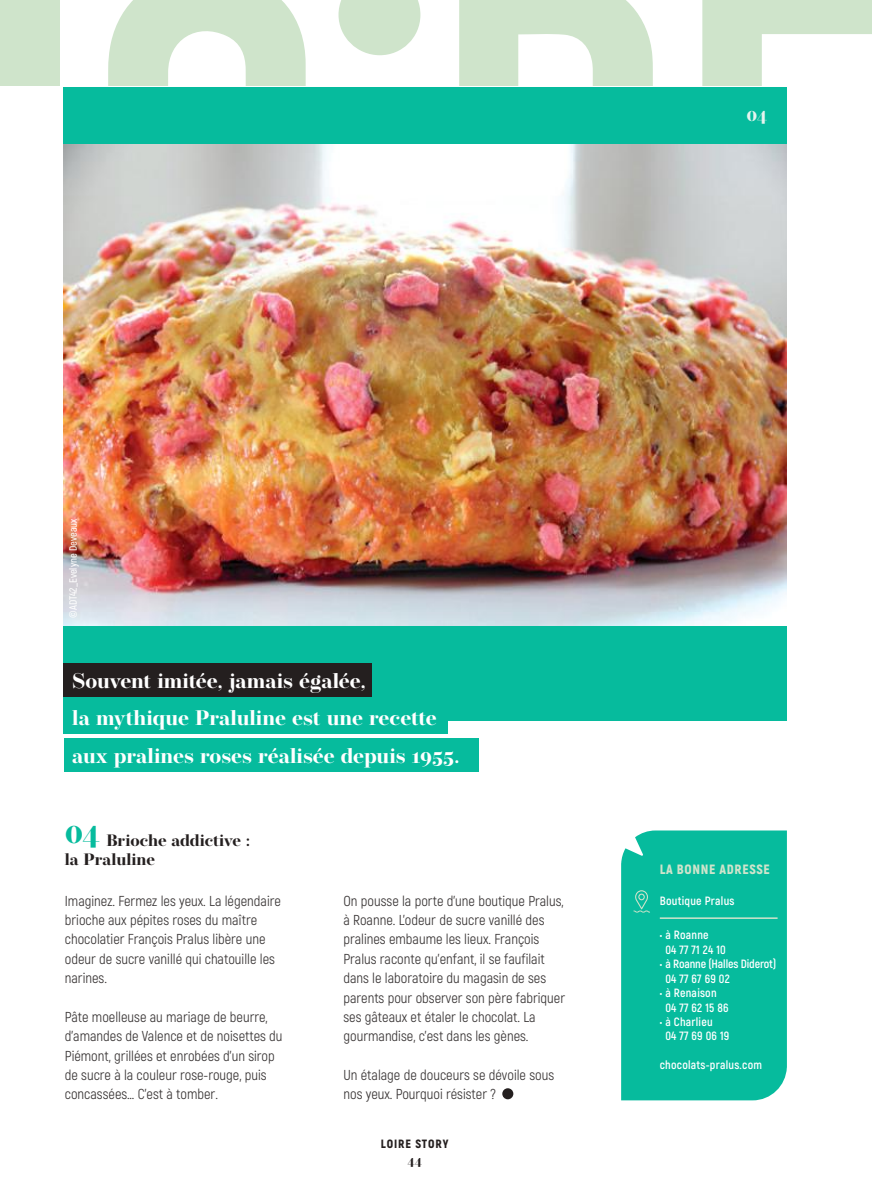
<style>
.page{position:relative;width:872px;height:1191px;background:#fff}
.page>*{position:absolute;margin:0;border:0;box-sizing:border-box;transform-origin:0 0}
.t1{font:700 21px/37.3px "Operetta 12";color:#fff}
.t2{font:700 19.5px "Operetta 12";color:#e7f4ef}
.t3{font:700 16.5px/19.8px "Operetta 12";color:#241f1f}
.t4{font:14.4px/19.4px "Akrobat";color:#393535}
.t5{font:900 13.5px "Akrobat";letter-spacing:.05em;color:#cfe4cb}
.t6{font:700 13.5px "Operetta 12";color:#241f1f}
.t7{font:700 12px/14.4px "Akrobat";letter-spacing:.02em;color:#fff}
.t8{font:700 12px/14.4px "Akrobat";letter-spacing:-.01em;color:#fff}
.t9{font:900 12px "Akrobat";letter-spacing:.075em;color:#241f1f}
.t10{font:600 10.5px "Akrobat";color:#fff}
</style>
<div class="page">
<svg style="left:459px;top:0;width:194px;height:86px;fill:#cfe4cb"></svg>
<svg style="left:702px;top:0;width:170px;height:86px;fill:#cfe4cb"></svg>
<svg style="left:0;top:0;width:305px;height:86px;fill:#cfe4cb"></svg>
<svg style="left:338px;top:0;width:82px;height:55px"></svg>
<div style="left:64px;top:87px;width:723px;height:633px;background:#06bb9d"></div>
<img style="left:64px;top:145px;width:723px;height:480px">
<div style="left:502px;top:1088px;width:11px;height:11px;background:#241f1f;border-radius:50%"></div>
<div style="left:64px;top:663px;width:308px;height:34px;background:#241f1f"></div>
<div style="left:64px;top:700px;width:384px;height:34px;background:#06bb9d"></div>
<div style="left:64px;top:738px;width:414px;height:33px;background:#06bb9d"></div>
<div style="left:621px;top:830px;width:166px;height:270px;background:#06bb9d"></div>
<svg style="left:633px;top:890px;width:17px;height:22px"></svg>
<hr style="left:660px;top:917px;width:117px;height:2px;background:#cfe4cb">
<h2 class="t2" style="left:746px;top:102px;width:22px">04</h2>
<p class="t10" style="left:67px;top:618px;width:101px;rotate:-90deg">©ADT42_Evelyne Deveaux</p>
<h1 class="t1" style="left:72px;top:662px;width:389px">Souvent imitée, jamais égalée,<br>la mythique Praluline est une recette aux pralines roses réalisée depuis 1955.</h1>
<p class="t3" style="left:65px;top:830px;width:187px"><sup>04</sup> Brioche addictive : la Praluline</p>
<p class="t4" style="left:65px;top:891px;width:217px">Imaginez. Fermez les yeux. La légendaire brioche aux pépites roses du maître chocolatier François Pralus libère une odeur de sucre vanillé qui chatouille les narines.</p>
<p class="t4" style="left:65px;top:1007px;width:219px">Pâte moelleuse au mariage de beurre, d’amandes de Valence et de noisettes du Piémont, grillées et enrobées d’un sirop de sucre à la couleur rose-rouge, puis concassées… C’est à tomber.</p>
<p class="t4" style="left:343px;top:891px;width:223px">On pousse la porte d’une boutique Pralus, à Roanne. L’odeur de sucre vanillé des pralines embaume les lieux. François Pralus raconte qu’enfant, il se faufilait dans le laboratoire du magasin de ses parents pour observer son père fabriquer ses gâteaux et étaler le chocolat. La gourmandise, c’est dans les gènes.</p>
<p class="t4" style="left:343px;top:1065px;width:212px">Un étalage de douceurs se dévoile sous nos yeux. Pourquoi résister ?</p>
<p class="t9" style="left:381px;top:1136px;width:69px">LOIRE STORY</p>
<p class="t6" style="left:407px;top:1152px;width:16px">44</p>
<p class="t5" style="left:660px;top:861px;width:112px">LA BONNE ADRESSE</p>
<p class="t7" style="left:660px;top:893px;width:76px">Boutique Pralus</p>
<p class="t7" style="left:665px;top:928px;width:62px;text-indent:-6px">• à Roanne<br>04 77 71 24 10</p>
<p class="t8" style="left:665px;top:957px;width:113px;text-indent:-6px">• à Roanne (Halles Diderot)<br>04 77 67 69 02</p>
<p class="t7" style="left:665px;top:985px;width:65px;text-indent:-6px">• à Renaison<br>04 77 62 15 86</p>
<p class="t7" style="left:665px;top:1014px;width:65px;text-indent:-6px">• à Charlieu<br>04 77 69 06 19</p>
<p class="t7" style="left:660px;top:1057px;width:104px">chocolats-pralus.com</p>
</div>
